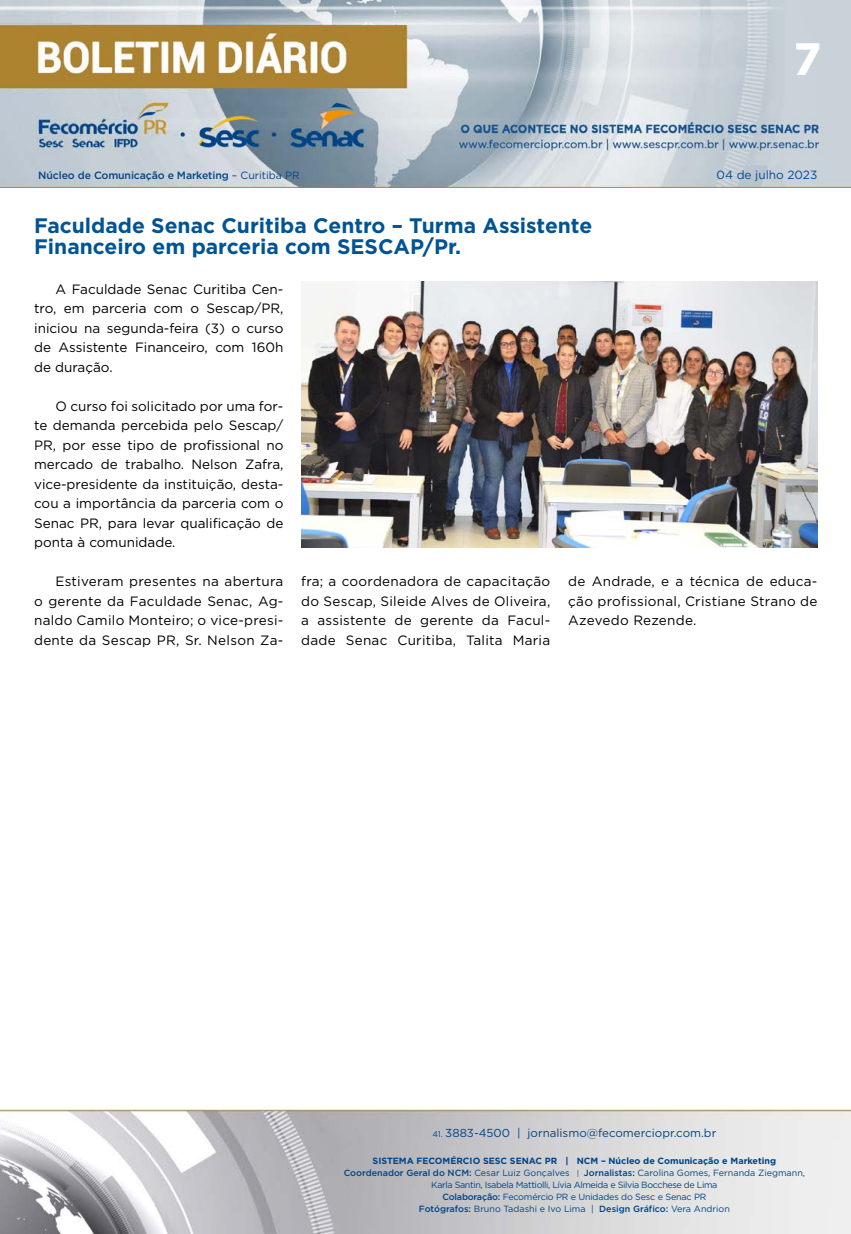
<style>
.page{position:relative;width:851px;height:1234px;background:#fff}
.page>*{position:absolute;margin:0;border:0;box-sizing:border-box;transform-origin:0 0}
.t1{font:700 45px "Gotham";color:#fff}
.t2{font:700 21px/21px "Gotham";color:#005493}
.t3{font:13.5px/19.5px "Gotham";letter-spacing:.01em;color:#000;text-align:justify}
.t4{font:11.85px "Gotham";color:#004a93}
.t5{font:11.55px "Gotham";color:#004587}
.t6{font:500 10.5px "Gotham";letter-spacing:-.01em;color:#004587}
.t7{font:9px/12px "Gotham";letter-spacing:-.02em;color:#004587;text-align:center}
.s1{font-weight:400}
.s2{font-size:8.25px}
.s3{font-weight:700}
.s4{font-weight:500}
.s5{font-size:7.65px}
</style>
<div class="page">
<img style="left:0;top:0;width:850px;height:188px">
<img style="left:0;top:1109px;width:850px;height:124px">
<img style="left:301px;top:282px;width:516px;height:265px">
<h1 class="t1" style="left:793px;top:29px;width:29px">7</h1>
<p class="t6" style="left:38px;top:168px;width:263px">Núcleo de Comunicação e Marketing <span class="s1">– Curitiba PR</span></p>
<p class="t4" style="left:716px;top:167px;width:102px">04 de julho 2023</p>
<h2 class="t2" style="left:34px;top:215px;width:559px">Faculdade Senac Curitiba Centro – Turma Assistente<br>Financeiro em parceria com SESCAP/Pr.</h2>
<p class="t3" style="left:34px;top:279px;width:251px;text-indent:21px">A Faculdade Senac Curitiba Cen&shy;tro, em parceria com o Sescap/PR, iniciou na segunda-feira (3) o curso de Assistente Financeiro, com 160h de duração.</p>
<p class="t3" style="left:34px;top:396px;width:251px;text-indent:21px">O curso foi solicitado por uma for&shy;te demanda percebida pelo Sescap/ PR, por esse tipo de profissional no mercado de trabalho. Nelson Zafra, vice-presidente da instituição, desta&shy;cou a importância da parceria com o Senac PR, para levar qualificação de ponta à comunidade.</p>
<p class="t3" style="left:34px;top:571px;width:251px;text-indent:21px">Estiveram presentes na abertura o gerente da Faculdade Senac, Ag&shy;naldo Camilo Monteiro; o vice-presi&shy;dente da Sescap PR, Sr. Nelson Za-</p>
<p class="t3" style="left:301px;top:571px;width:250px">fra; a coordenadora de capacitação do Sescap, Sileide Alves de Oliveira, a assistente de gerente da Facul&shy;dade Senac Curitiba, Talita Maria</p>
<p class="t3" style="left:568px;top:571px;width:250px">de Andrade, e a técnica de educa&shy;ção profissional, Cristiane Strano de Azevedo Rezende.</p>
<p class="t5" style="left:432px;top:1125px;width:285px"><span class="s2">41.</span> 3883-4500 | jornalismo@fecomerciopr.com.br</p>
<p class="t7" style="left:343px;top:1154px;width:463px"><span class="s3">SISTEMA FECOMÉRCIO SESC SENAC PR | NCM – Núcleo de Comunicação e Marketing </span><span class="s4">Coordenador Geral do NCM:</span> Cesar Luiz Gonçalves <span class="s5">|</span> <span class="s4">Jornalistas:</span> Carolina Gomes, Fernanda Ziegmann, Karla Santin, Isabela Mattiolli, Lívia Almeida e Silvia Bocchese de Lima<br><span class="s4">Colaboração:</span> Fecomércio PR e Unidades do Sesc e Senac PR<br><span class="s4">Fotógrafos:</span> Bruno Tadashi e Ivo Lima | <span class="s4">Design Gráfico:</span> Vera Andrion</p>
</div>
